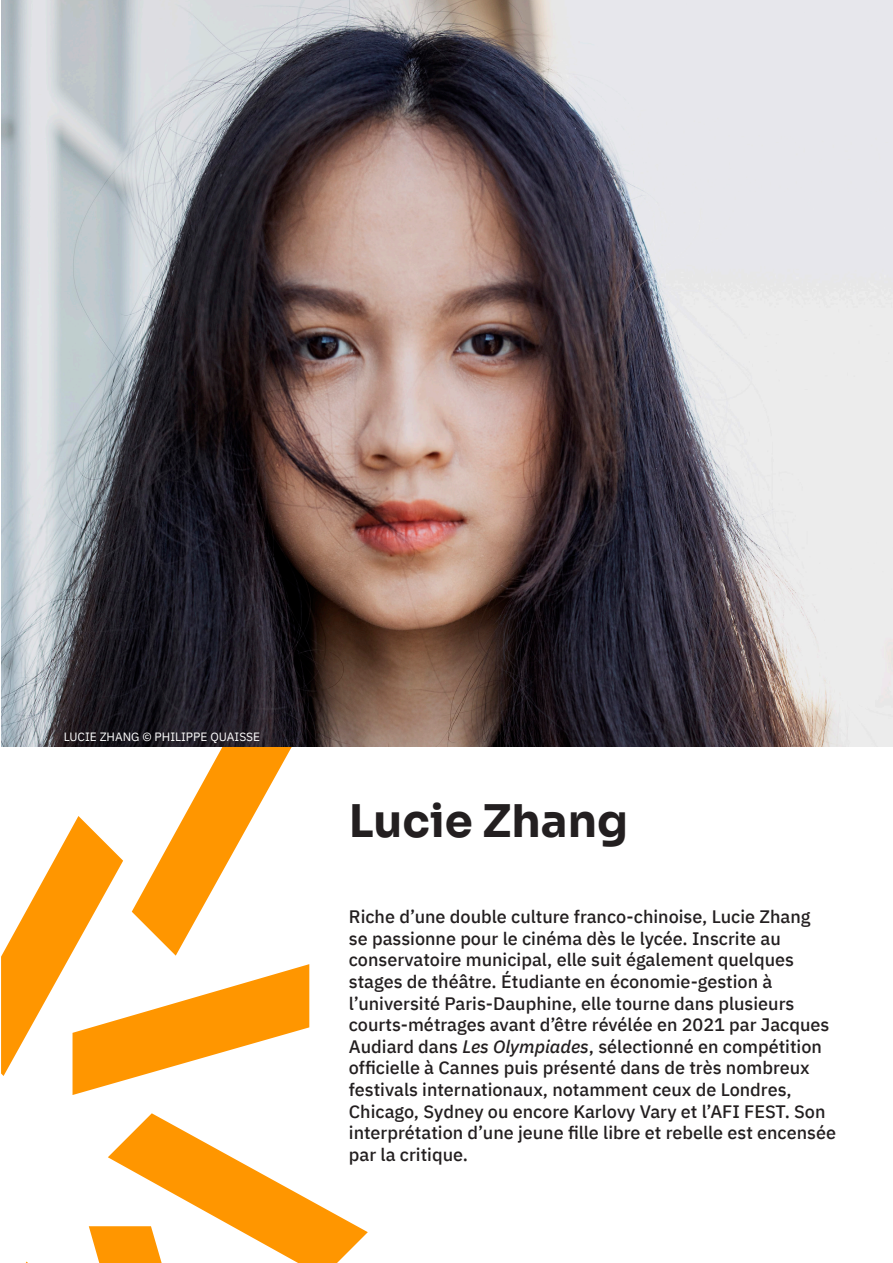
<style>
.page{position:relative;width:893px;height:1263px;background:#fff}
.page>*{position:absolute;margin:0;border:0;box-sizing:border-box;transform-origin:0 0}
.t1{font:45px "Sora";color:#231f20}
.t2{font:500 18px/21.6px "IBM Plex Sans";color:#231f20}
.t3{font:12px "IBM Plex Sans";color:#fff}
.s1{font-style:italic}
</style>
<div class="page">
<svg style="left:1px;top:746px;width:308px;height:349px"></svg>
<svg style="left:89px;top:1113px;width:279px;height:150px"></svg>
<img style="left:1px;top:0;width:892px;height:746px">
<p class="t3" style="left:64px;top:727px;width:198px">LUCIE ZHANG © PHILIPPE QUAISSE</p>
<h1 class="t1" style="left:349px;top:784px;width:280px">Lucie Zhang</h1>
<p class="t2" style="left:349px;top:904px;width:489px">Riche d’une double culture franco-chinoise, Lucie Zhang<br>se passionne pour le cinéma dès le lycée. Inscrite au conservatoire municipal, elle suit également quelques stages de théâtre. Étudiante en économie-gestion à l’université Paris-Dauphine, elle tourne dans plusieurs courts-métrages avant d’être révélée en 2021 par Jacques Audiard dans <span class="s1">Les Olympiades</span>, sélectionné en compétition officielle à Cannes puis présenté dans de très nombreux festivals internationaux, notamment ceux de Londres, Chicago, Sydney ou encore Karlovy Vary et l’AFI FEST. Son interprétation d’une jeune fille libre et rebelle est encensée par la critique.</p>
</div>
